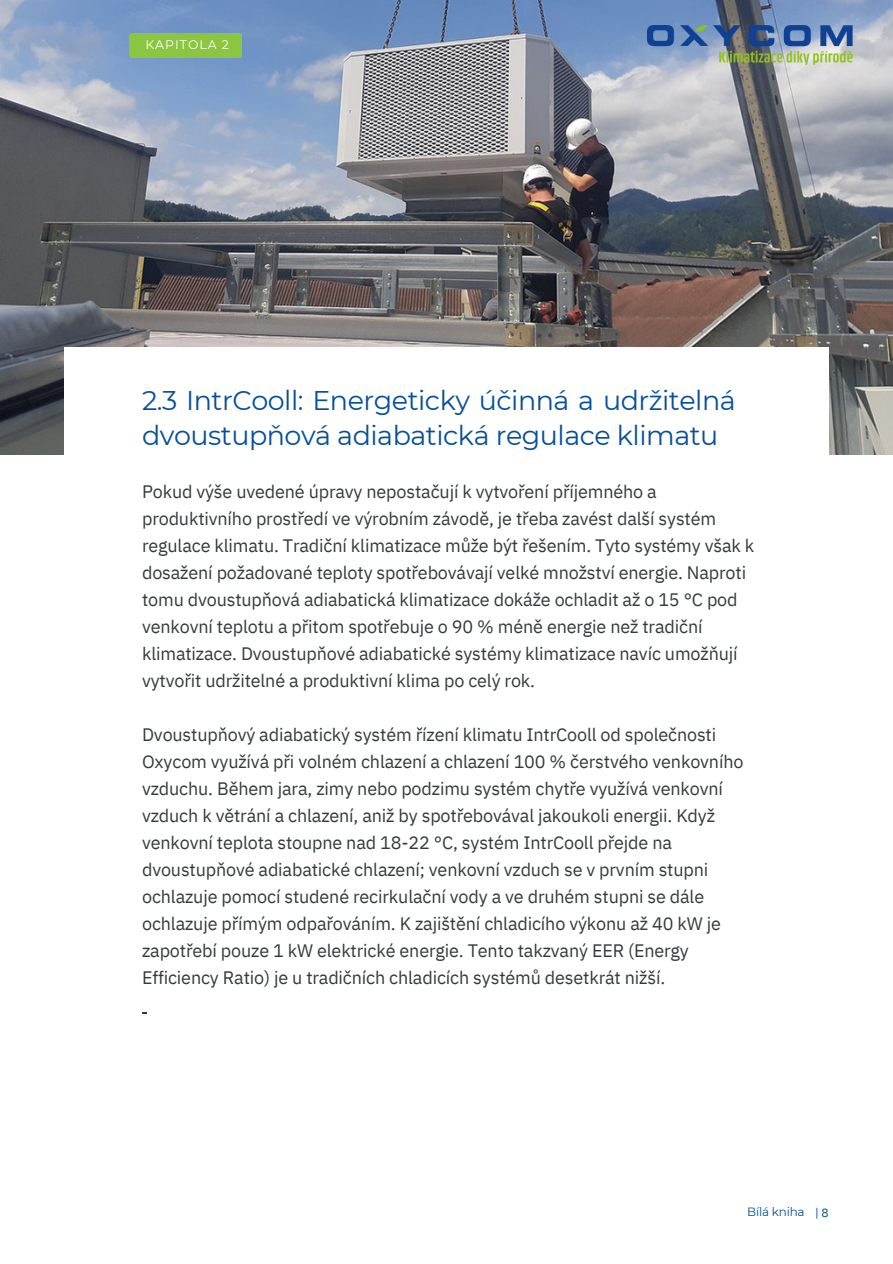
<style>
.page{position:relative;width:893px;height:1264px;background:#fff}
.page>*{position:absolute;margin:0;border:0;box-sizing:border-box;transform-origin:0 0}
.t1{font:27px/34.8px "Montserrat";letter-spacing:-.02em;color:#074f9b}
.t2{font:18px/27px "IBM Plex Sans";letter-spacing:-.01em;color:#353a3b}
.t3{font:12.45px "Montserrat";letter-spacing:.08em;color:#fff}
.t4{font:12px "Montserrat";letter-spacing:-.02em;color:#055099}
.t5{font:12px "IBM Plex Sans";color:#055099}
</style>
<div class="page">
<img style="left:0;top:0;width:892px;height:454px">
<div style="left:64px;top:347px;width:764px;height:214px;background:#fff"></div>
<div style="left:129px;top:33px;width:113px;height:25px;background:#8cc640;border-radius:4px"></div>
<img style="left:647px;top:26px;width:205px;height:39px">
<p class="t3" style="left:145px;top:37px;width:85px">KAPITOLA 2</p>
<p class="t1" style="left:142px;top:383px;width:595px">2.3 IntrCooll: Energeticky účinná a udržitelná dvoustupňová adiabatická regulace klimatu</p>
<p class="t2" style="left:142px;top:478px;width:613px">Pokud výše uvedené úpravy nepostačují k vytvoření příjemného a produktivního prostředí ve výrobním závodě, je třeba zavést další systém regulace klimatu. Tradiční klimatizace může být řešením. Tyto systémy však k dosažení požadované teploty spotřebovávají velké množství energie. Naproti tomu dvoustupňová adiabatická klimatizace dokáže ochladit až o 15 °C pod venkovní teplotu a přitom spotřebuje o 90 % méně energie než tradiční klimatizace. Dvoustupňové adiabatické systémy klimatizace navíc umožňují vytvořit udržitelné a produktivní klima po celý rok.</p>
<p class="t2" style="left:142px;top:720px;width:603px">Dvoustupňový adiabatický systém řízení klimatu IntrCooll od společnosti Oxycom využívá při volném chlazení a chlazení 100 % čerstvého venkovního vzduchu. Během jara, zimy nebo podzimu systém chytře využívá venkovní vzduch k větrání a chlazení, aniž by spotřebovával jakoukoli energii. Když venkovní teplota stoupne nad 18-22 °C, systém IntrCooll přejde na dvoustupňové adiabatické chlazení; venkovní vzduch se v prvním stupni ochlazuje pomocí studené recirkulační vody a ve druhém stupni se dále ochlazuje přímým odpařováním. K zajištění chladicího výkonu až 40 kW je zapotřebí pouze 1 kW elektrické energie. Tento takzvaný EER (Energy Efficiency Ratio) je u tradičních chladicích systémů desetkrát nižší.</p>
<p class="t4" style="left:747px;top:1204px;width:59px">Bílá kniha</p>
<p class="t5" style="left:815px;top:1204px;width:15px">|8</p>
</div>
